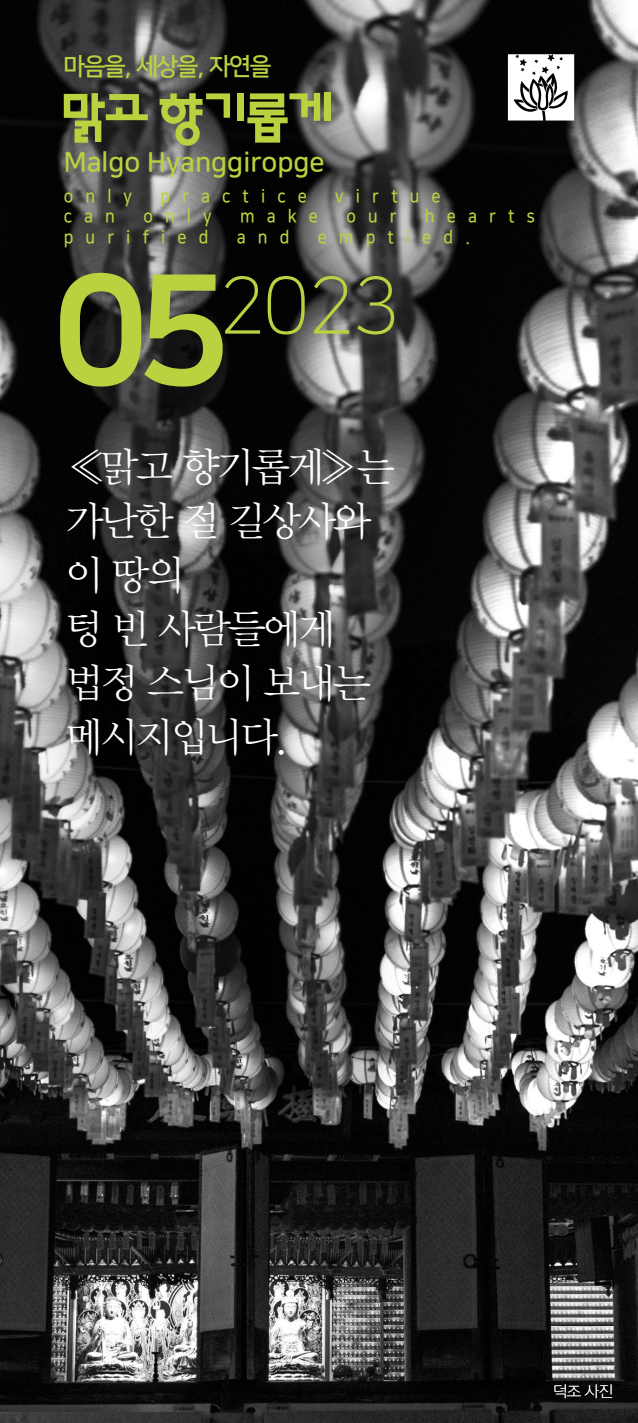
<style>
.page{position:relative;width:638px;height:1423px;background:#fff}
.page>*{position:absolute;margin:0;border:0;box-sizing:border-box;transform-origin:0 0}
._1_제목_별색{font:153px "Nanum Square ac EB";color:#bcd140}
.시본문{font:40.5px "YDVY Mj O32";letter-spacing:-.075em;color:#fff}
._1_제목_별색-2{font:27px "Nanum Square ac B";color:#bcd140}
._1_제목_별색-3{font:24.3px "Nanum Square ac B";letter-spacing:-.025em;color:#bcd140}
._1_제목_별색-4{font:18px "Nanum Square ac B";letter-spacing:.75em;color:#bcd140;scale:.9 1}
.본문_캡션용{font:15.75px "YDVYGO11";color:#fff}
</style>
<div class="page">
<img style="left:0;top:0;width:638px;height:1422px">
<svg style="left:64px;top:93px;width:84px;height:50px"></svg>
<svg style="left:160px;top:93px;width:70px;height:53px"></svg>
<div style="left:237px;top:93px;width:6px;height:28px;background:#bcd140"></div>
<svg style="left:247px;top:93px;width:73px;height:50px"></svg>
<div style="left:324px;top:92px;width:6px;height:29px;background:#bcd140"></div>
<svg style="left:508px;top:54px;width:66px;height:66px"></svg>
<svg style="left:225px;top:276px;width:35px;height:57px"></svg>
<svg style="left:268px;top:276px;width:37px;height:58px"></svg>
<svg style="left:314px;top:276px;width:35px;height:57px"></svg>
<svg style="left:357px;top:276px;width:37px;height:58px"></svg>
<p class="_1_제목_별색-3" style="left:64px;top:53px;width:209px">마음을, 세상을, 자연을</p>
<p class="_1_제목_별색-2" style="left:64px;top:148px;width:262px">Malgo Hyanggiropge</p>
<p class="_1_제목_별색-4" style="left:64px;top:187px;width:77px">only</p>
<p class="_1_제목_별색-4" style="left:160px;top:187px;width:164px">practice</p>
<p class="_1_제목_별색-4" style="left:335px;top:187px;width:119px">virtue</p>
<p class="_1_제목_별색-4" style="left:64px;top:207px;width:58px">can</p>
<p class="_1_제목_별색-4" style="left:143px;top:207px;width:77px">only</p>
<p class="_1_제목_별색-4" style="left:240px;top:207px;width:88px">make</p>
<p class="_1_제목_별색-4" style="left:346px;top:207px;width:57px">our</p>
<p class="_1_제목_별색-4" style="left:425px;top:207px;width:123px">hearts</p>
<p class="_1_제목_별색-4" style="left:64px;top:227px;width:162px">purified</p>
<p class="_1_제목_별색-4" style="left:237px;top:227px;width:60px">and</p>
<p class="_1_제목_별색-4" style="left:318px;top:227px;width:171px">emptied.</p>
<p class="_1_제목_별색" style="left:53px;top:249px;width:178px">05</p>
<p class="시본문" style="left:65px;top:443px;width:331px">«맑고 향기롭게»는</p>
<p class="시본문" style="left:65px;top:497px;width:307px">가난한 절 길상사와</p>
<p class="시본문" style="left:65px;top:551px;width:121px">이 땅의</p>
<p class="시본문" style="left:65px;top:605px;width:272px">텅 빈 사람들에게</p>
<p class="시본문" style="left:65px;top:659px;width:307px">법정 스님이 보내는</p>
<p class="시본문" style="left:65px;top:713px;width:227px">메시지입니다.</p>
<p class="본문_캡션용" style="left:553px;top:1382px;width:61px">덕조 사진</p>
</div>
